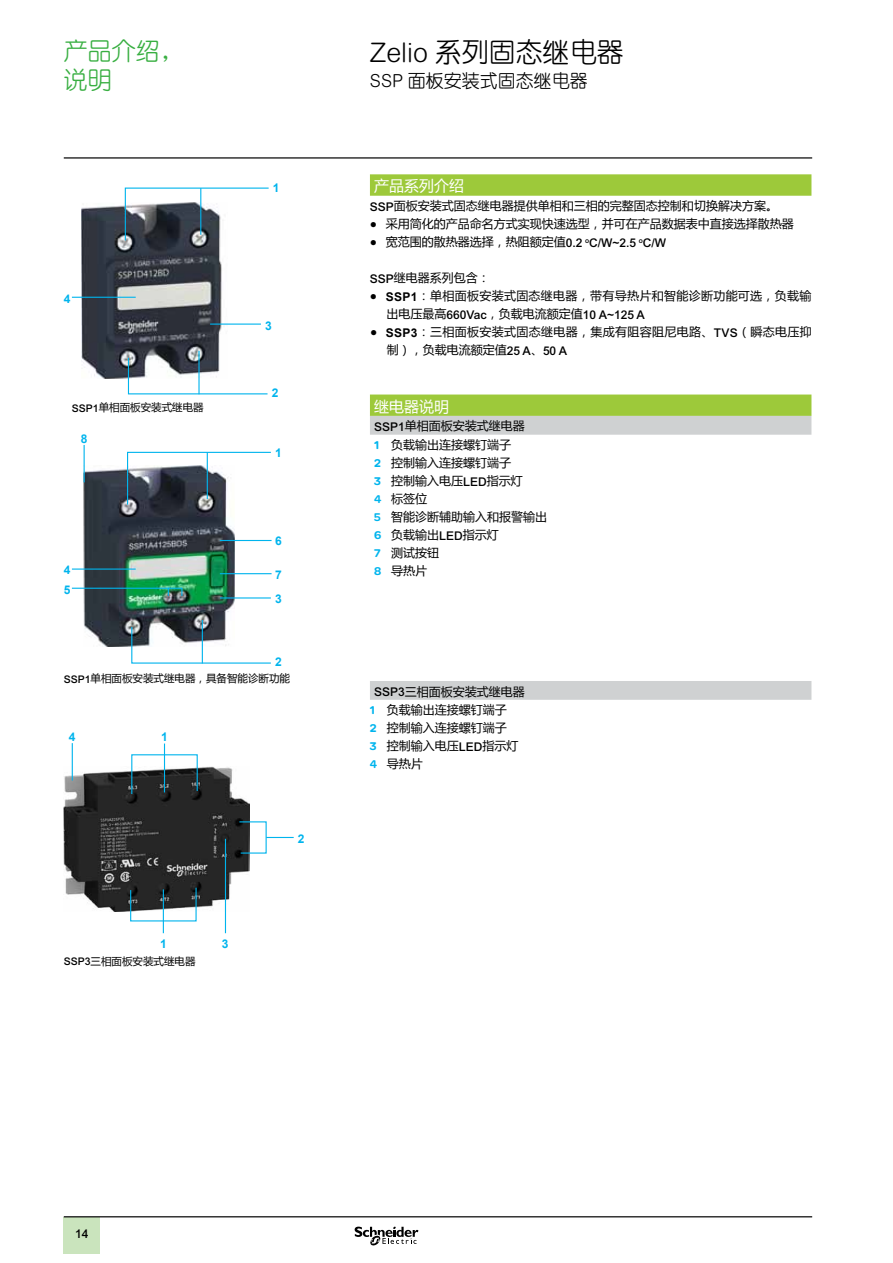
<style>
.page{position:relative;width:893px;height:1263px;background:#fff}
.page>*{position:absolute;margin:0;border:0;box-sizing:border-box;transform-origin:0 0}
.t1{font:27px "H Ye 2 gj";color:#000}
.t2{font:24px/28.8px "H Ye 2 gj";color:#39af42}
.t3{font:18px "H Ye 2 gj";color:#000}
.t4{font:15px "Microsoft Ya Hei UI";color:#fff}
.t5{font:12px/18.1px "Microsoft Ya Hei UI";color:#000}
.t6{font:12px/18px "Microsoft Ya Hei UI";letter-spacing:.025em;color:#000}
.t7{font:500 12px "Arial MT Std";color:#000}
.t8{font:700 12px/24.3px "Arial";color:#00b4ed}
.t9{font:10.5px "Microsoft Ya Hei UI";color:#000}
.s1{font-family:"Arial Rounded MT Pro";font-weight:300}
.s2{font-family:"Arial MT Std";font-weight:500}
.s3{font-family:"Arial"}
.s4{font-family:"Arial";font-weight:700}
.s5{font-family:"Microsoft Ya Hei UI";font-weight:400}
.s6{font-family:"SE Optimist";font-weight:900;color:#00b4ed}
</style>
<div class="page">
<hr style="left:64px;top:157px;width:748px;height:2px;background:#000">
<div style="left:64px;top:1217px;width:36px;height:37px;background:#cae4bd"></div>
<hr style="left:64px;top:1216px;width:748px;height:1px;background:#000">
<svg style="left:355px;top:1226px;width:63px;height:20px"></svg>
<img style="left:82px;top:205px;width:140px;height:173px">
<svg style="left:370px;top:174px;width:441px;height:242px"></svg>
<svg style="left:370px;top:416px;width:441px;height:284px"></svg>
<img style="left:64px;top:766px;width:185px;height:145px">
<hr style="left:72px;top:743px;width:1px;height:37px;background:#00b4ed">
<svg style="left:131px;top:754px;width:67px;height:41px"></svg>
<svg style="left:130px;top:886px;width:67px;height:36px"></svg>
<hr style="left:164px;top:743px;width:1px;height:49px;background:#00b4ed">
<hr style="left:163px;top:889px;width:1px;height:44px;background:#00b4ed">
<hr style="left:225px;top:839px;width:1px;height:94px;background:#00b4ed">
<svg style="left:238px;top:821px;width:56px;height:33px"></svg>
<img style="left:84px;top:469px;width:151px;height:178px">
<svg style="left:126px;top:451px;width:145px;height:55px"></svg>
<svg style="left:131px;top:626px;width:140px;height:38px"></svg>
<svg style="left:127px;top:357px;width:141px;height:38px"></svg>
<hr style="left:207px;top:452px;width:1px;height:47px;background:#00b4ed">
<hr style="left:202px;top:620px;width:1px;height:43px;background:#00b4ed">
<hr style="left:198px;top:351px;width:2px;height:43px;background:#00b4ed">
<hr style="left:220px;top:540px;width:52px;height:1px;background:#00b4ed">
<hr style="left:72px;top:568px;width:64px;height:2px;background:#00b4ed">
<hr style="left:72px;top:297px;width:64px;height:1px;background:#00b4ed">
<hr style="left:220px;top:573px;width:52px;height:1px;background:#00b4ed">
<hr style="left:220px;top:597px;width:51px;height:1px;background:#00b4ed">
<hr style="left:210px;top:323px;width:51px;height:2px;background:#00b4ed">
<svg style="left:71px;top:587px;width:112px;height:10px"></svg>
<svg style="left:124px;top:187px;width:145px;height:54px"></svg>
<hr style="left:200px;top:188px;width:1px;height:47px;background:#00b4ed">
<hr style="left:84px;top:445px;width:1px;height:37px;background:#00b4ed">
<h2 class="t2" style="left:64px;top:36px;width:121px">产品介绍，说明</h2>
<h1 class="t1" style="left:370px;top:38px;width:255px"><span class="s1">Zelio</span> 系列固态继电器</h1>
<h3 class="t3" style="left:370px;top:71px;width:219px"><span class="s1">SSP</span> 面板安装式固态继电器</h3>
<p class="t8" style="left:273px;top:176px;width:8px">1</p>
<p class="t8" style="left:64px;top:287px;width:8px">4</p>
<p class="t9" style="left:72px;top:400px;width:133px"><span class="s2">SSP1</span>单相面板安装式继电器</p>
<p class="t8" style="left:81px;top:427px;width:8px">8</p>
<p class="t8" style="left:64px;top:558px;width:8px">4</p>
<p class="t8" style="left:64px;top:578px;width:8px">5</p>
<p class="t8" style="left:265px;top:314px;width:8px">3</p>
<p class="t8" style="left:272px;top:381px;width:8px">2</p>
<p class="t8" style="left:275px;top:441px;width:8px">1</p>
<p class="t8" style="left:275px;top:529px;width:8px">6</p>
<p class="t8" style="left:275px;top:563px;width:8px">7<br>3</p>
<p class="t8" style="left:275px;top:650px;width:8px">2</p>
<p class="t9" style="left:64px;top:671px;width:228px"><span class="s2">SSP1</span>单相面板安装式继电器，具备智能诊断功能</p>
<p class="t8" style="left:69px;top:725px;width:8px">4</p>
<p class="t8" style="left:161px;top:725px;width:8px">1</p>
<p class="t8" style="left:298px;top:827px;width:8px">2</p>
<p class="t8" style="left:160px;top:931px;width:8px">1</p>
<p class="t8" style="left:222px;top:931px;width:8px">3</p>
<p class="t9" style="left:64px;top:954px;width:133px"><span class="s2">SSP3</span>三相面板安装式继电器</p>
<p class="t4" style="left:374px;top:176px;width:91px">产品系列介绍</p>
<p class="t5" style="left:370px;top:196px;width:410px"><span class="s2">SSP</span>面板安装式固态继电器提供单相和三相的完整固态控制和切换解决方案。</p>
<p class="t5" style="left:370px;top:214px;width:425px"><span class="s3">●</span> 采用简化的产品命名方式实现快速选型，并可在产品数据表中直接选择散热器</p>
<p class="t5" style="left:370px;top:232px;width:298px"><span class="s3">●</span> 宽范围的散热器选择，热阻额定值<span class="s2">0.2</span> <sup>o</sup><span class="s2">C/W~2.5</span> <sup>o</sup><span class="s2">C/W</span></p>
<p class="t5" style="left:370px;top:268px;width:122px"><span class="s2">SSP</span>继电器系列包含：</p>
<p class="t6" style="left:370px;top:287px;width:443px"><span class="s3">●</span> <span class="s4">SSP1</span>：单相面板安装式固态继电器，带有导热片和智能诊断功能可选，负载输</p>
<p class="t7" style="left:386px;top:308px;width:260px"><span class="s5">出电压最高</span>660Vac<span class="s5">，负载电流额定值</span>10 A~125 A</p>
<p class="t6" style="left:387px;top:323px;width:426px;text-indent:-17px"><span class="s3">●</span> <span class="s4">SSP3</span>：三相面板安装式固态继电器，集成有阻容阻尼电路、<span class="s2">TVS</span>（瞬态电压抑制），负载电流额定值<span class="s2">25 A</span>、<span class="s2">50 A</span></p>
<p class="t4" style="left:374px;top:396px;width:76px">继电器说明</p>
<p class="t5" style="left:374px;top:417px;width:175px"><span class="s2">SSP1</span>单相面板安装式继电器<br><span class="s6">1</span> 负载输出连接螺钉端子<br><span class="s6">2</span> 控制输入连接螺钉端子<br><span class="s6">3</span> 控制输入电压<span class="s2">LED</span>指示灯<br><span class="s6">4</span> 标签位<br><span class="s6">5</span> 智能诊断辅助输入和报警输出<br><span class="s6">6</span> 负载输出<span class="s2">LED</span>指示灯<br><span class="s6">7</span> 测试按钮<br><span class="s6">8</span> 导热片</p>
<p class="t5" style="left:370px;top:682px;width:156px;text-indent:4px"><span class="s2">SSP3</span>三相面板安装式继电器<br><span class="s6">1</span> 负载输出连接螺钉端子<br><span class="s6">2</span> 控制输入连接螺钉端子<br><span class="s6">3</span> 控制输入电压<span class="s2">LED</span>指示灯<br><span class="s6">4</span> 导热片</p>
<p class="t7" style="left:75px;top:1227px;width:15px">14</p>
</div>
